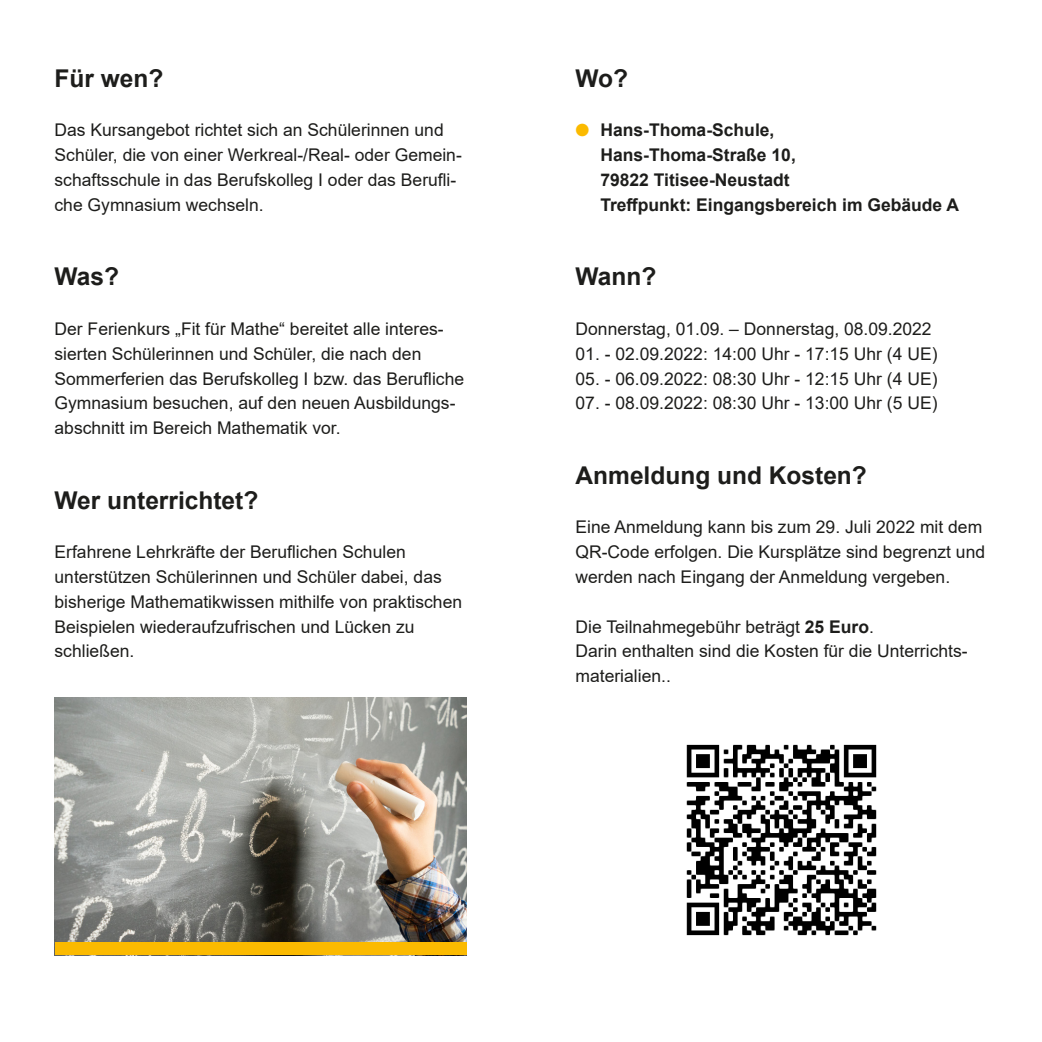
<style>
.page{position:relative;width:1042px;height:1042px;background:#fff}
.page>*{position:absolute;margin:0;border:0;box-sizing:border-box;transform-origin:0 0}
.t1{font:700 24.5px "Arial";color:#1d1d1b}
.t2{font:17.5px/24.8px "Arial";color:#1d1d1b}
.t3{font:700 17.5px/24.8px "Arial";color:#1d1d1b}
.s1{color:#fbba00}
.s2{font-weight:700}
</style>
<div class="page">
<img style="left:55px;top:697px;width:411px;height:246px">
<div style="left:55px;top:943px;width:411px;height:12px;background:#fbba00"></div>
<img style="left:686px;top:744px;width:191px;height:192px">
<h1 class="t1" style="left:55px;top:61px;width:110px">Für wen?</h1>
<p class="t2" style="left:55px;top:118px;width:409px">Das Kursangebot richtet sich an Schülerinnen und Schüler, die von einer Werkreal-/Real- oder Gemein&shy;schaftsschule in das Berufskolleg I oder das Berufli&shy;che Gymnasium wechseln.</p>
<h1 class="t1" style="left:55px;top:259px;width:66px">Was?</h1>
<p class="t2" style="left:55px;top:316px;width:411px">Der Ferienkurs „Fit für Mathe“ bereitet alle interes&shy;sierten Schülerinnen und Schüler, die nach den Sommerferien das Berufskolleg I bzw. das Berufliche Gymnasium besuchen, auf den neuen Ausbildungs&shy;abschnitt im Bereich Mathematik vor.</p>
<h1 class="t1" style="left:55px;top:483px;width:205px">Wer unterrichtet?</h1>
<p class="t2" style="left:55px;top:539px;width:409px">Erfahrene Lehrkräfte der Beruflichen Schulen unterstützen Schülerinnen und Schüler dabei, das bisherige Mathematikwissen mithilfe von praktischen Beispielen wiederaufzufrischen und Lücken zu schließen.</p>
<h1 class="t1" style="left:575px;top:61px;width:54px">Wo?</h1>
<p class="t3" style="left:600px;top:118px;width:360px;text-indent:-25px"><span class="s1">●</span> Hans-Thoma-Schule,<br>Hans-Thoma-Straße 10,<br>79822 Titisee-Neustadt<br>Treffpunkt: Eingangsbereich im Gebäude A</p>
<h1 class="t1" style="left:575px;top:259px;width:82px">Wann?</h1>
<p class="t2" style="left:575px;top:316px;width:358px">Donnerstag, 01.09. – Donnerstag, 08.09.2022</p>
<p class="t2" style="left:575px;top:341px;width:363px">01. - 02.09.2022: 14:00 Uhr - 17:15 Uhr (4 UE)</p>
<p class="t2" style="left:575px;top:366px;width:363px">05. - 06.09.2022: 08:30 Uhr - 12:15 Uhr (4 UE)</p>
<p class="t2" style="left:575px;top:391px;width:363px">07. - 08.09.2022: 08:30 Uhr - 13:00 Uhr (5 UE)</p>
<h1 class="t1" style="left:575px;top:458px;width:293px">Anmeldung und Kosten?</h1>
<p class="t2" style="left:575px;top:515px;width:411px">Eine Anmeldung kann bis zum 29. Juli 2022 mit dem<br>QR-Code erfolgen. Die Kursplätze sind begrenzt und werden nach Eingang der Anmeldung vergeben.</p>
<p class="t2" style="left:575px;top:614px;width:393px">Die Teilnahmegebühr beträgt <span class="s2">25 Euro</span>.<br>Darin enthalten sind die Kosten für die Unterrichts&shy;materialien..</p>
</div>
